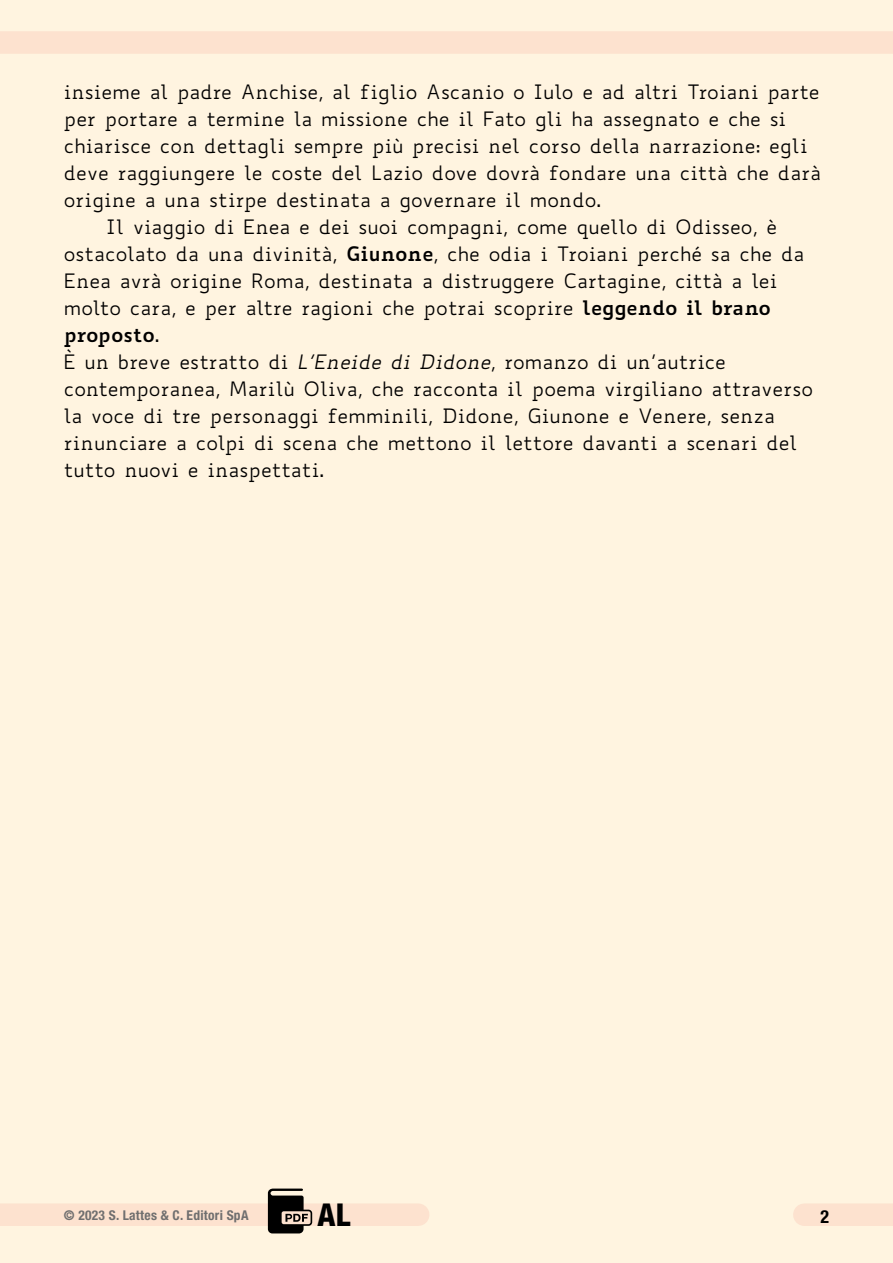
<style>
.page{position:relative;width:893px;height:1263px;background:#fff4e0}
.page>*{position:absolute;margin:0;border:0;box-sizing:border-box;transform-origin:0 0}
.t1{font:800 condensed 31.5px "Helvetica Neue LT Std";color:#000}
.t2{font:19.5px "Biancoenero";color:#000}
.t3{font:700 19.5px "Biancoenero";color:#000}
.t4{font:700 condensed 18px "Helvetica Neue LT Std";color:#000}
.t5{font:700 condensed 13.5px "Helvetica Neue LT Std";letter-spacing:.02em;color:#706f6f}
.s1{font-weight:700}
.s2{font-weight:400}
.s3{font-style:italic}
</style>
<div class="page">
<div style="left:0;top:1203px;width:418px;height:23px;background:#fde2cf"></div>
<div style="left:0;top:31px;width:893px;height:23px;background:#fde2cf"></div>
<div style="left:804px;top:1203px;width:89px;height:23px;background:#fde2cf"></div>
<svg style="left:268px;top:1188px;width:44px;height:45px"></svg>
<p class="t2" style="left:64px;top:79px;width:757px">insieme al padre Anchise, al figlio Ascanio o Iulo e ad altri Troiani parte</p>
<p class="t2" style="left:64px;top:106px;width:724px">per portare a termine la missione che il Fato gli ha assegnato e che si</p>
<p class="t2" style="left:64px;top:133px;width:745px">chiarisce con dettagli sempre più precisi nel corso della narrazione: egli</p>
<p class="t2" style="left:64px;top:160px;width:759px">deve raggiungere le coste del Lazio dove dovrà fondare una città che darà</p>
<p class="t2" style="left:64px;top:187px;width:539px">origine a una stirpe destinata a governare il mondo.</p>
<p class="t2" style="left:106px;top:214px;width:672px">Il viaggio di Enea e dei suoi compagni, come quello di Odisseo, è</p>
<p class="t2" style="left:64px;top:241px;width:742px">ostacolato da una divinità, <span class="s1">Giunone</span>, che odia i Troiani perché sa che da</p>
<p class="t2" style="left:64px;top:268px;width:715px">Enea avrà origine Roma, destinata a distruggere Cartagine, città a lei</p>
<p class="t2" style="left:64px;top:295px;width:709px">molto cara, e per altre ragioni che potrai scoprire <span class="s1">leggendo il brano</span></p>
<p class="t3" style="left:64px;top:318px;width:97px">proposto<span class="s2">.</span></p>
<p class="t2" style="left:64px;top:349px;width:664px">È un breve estratto di <span class="s3">L’Eneide di Didone</span>, romanzo di un’autrice</p>
<p class="t2" style="left:64px;top:376px;width:751px">contemporanea, Marilù Oliva, che racconta il poema virgiliano attraverso</p>
<p class="t2" style="left:64px;top:403px;width:713px">la voce di tre personaggi femminili, Didone, Giunone e Venere, senza</p>
<p class="t2" style="left:64px;top:430px;width:735px">rinunciare a colpi di scena che mettono il lettore davanti a scenari del</p>
<p class="t2" style="left:64px;top:457px;width:262px">tutto nuovi e inaspettati.</p>
<p class="t5" style="left:64px;top:1206px;width:186px">© 2023 S. Lattes &amp; C. Editori SpA</p>
<h1 class="t1" style="left:318px;top:1195px;width:34px">AL</h1>
<p class="t4" style="left:820px;top:1206px;width:10px">2</p>
</div>
